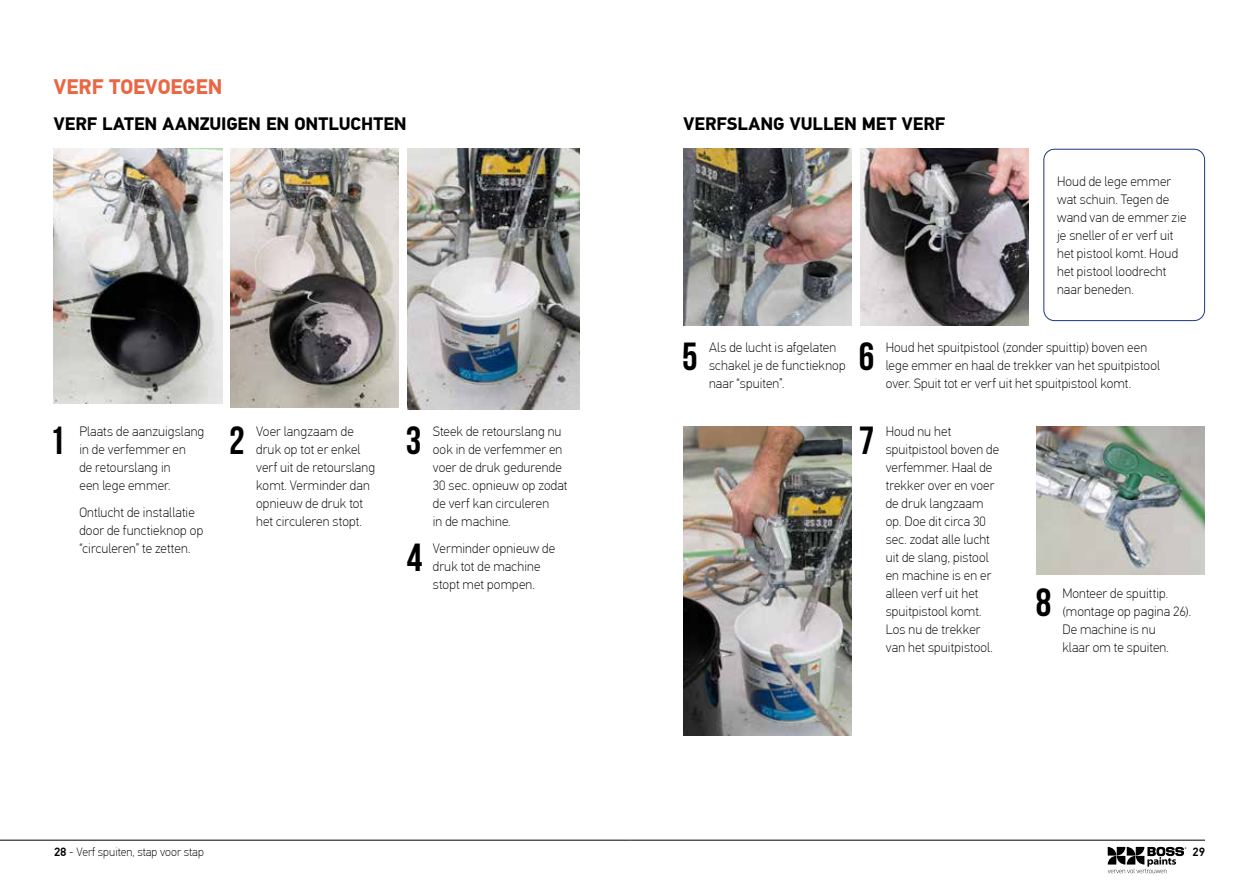
<style>
.page{position:relative;width:1259px;height:893px;background:#fff}
.page>*{position:absolute;margin:0;border:0;box-sizing:border-box;transform-origin:0 0}
.t1{font:700 39.15px "Bebas Neue";color:#000}
.t2{font:700 21px "PF Din Text Pro";color:#ea6744}
.t3{font:700 18px "PF Din Text Pro";color:#000}
.t4{font:100 13.5px/18px "PF Din Text Pro";letter-spacing:.01em;color:#000}
.t5{font:100 12px "PF Din Text Pro";color:#000}
.t6{font:500 12px "PF Din Text Pro";color:#000}
.s1{font-weight:500}
</style>
<div class="page">
<img style="left:860px;top:149px;width:168px;height:177px">
<img style="left:1036px;top:426px;width:169px;height:149px">
<img style="left:683px;top:149px;width:168px;height:177px">
<img style="left:683px;top:426px;width:168px;height:310px">
<div style="left:1043px;top:149px;width:162px;height:172px;border:1px solid #1b3782;border-radius:11px"></div>
<img style="left:54px;top:149px;width:168px;height:255px">
<img style="left:231px;top:149px;width:168px;height:258px">
<img style="left:407px;top:149px;width:173px;height:260px">
<hr style="left:0;top:840px;width:630px;height:1px;background:#000">
<hr style="left:630px;top:840px;width:575px;height:1px;background:#000">
<svg style="left:1107px;top:847px;width:79px;height:26px"></svg>
<h2 class="t2" style="left:54px;top:74px;width:170px">VERF TOEVOEGEN</h2>
<h3 class="t3" style="left:54px;top:112px;width:354px">VERF LATEN AANZUIGEN EN ONTLUCHTEN</h3>
<h1 class="t1" style="left:50px;top:419px;width:17px">1</h1>
<p class="t4" style="left:79px;top:423px;width:126px">Plaats de aanzuigslang in de verfemmer en<br>de retourslang in<br>een lege emmer.</p>
<p class="t4" style="left:79px;top:503px;width:125px">Ontlucht de installatie door de functieknop op “circuleren” te zetten.</p>
<h1 class="t1" style="left:229px;top:419px;width:17px">2</h1>
<p class="t4" style="left:256px;top:423px;width:120px">Voer langzaam de druk op tot er enkel verf uit de retourslang komt. Verminder dan opnieuw de druk tot het circuleren stopt.</p>
<h1 class="t1" style="left:406px;top:419px;width:17px">3</h1>
<p class="t4" style="left:433px;top:423px;width:136px">Steek de retourslang nu ook in de verfemmer en voer de druk gedurende<br>30 sec. opnieuw op zodat de verf kan circuleren<br>in de machine.</p>
<h1 class="t1" style="left:407px;top:536px;width:17px">4</h1>
<p class="t4" style="left:433px;top:539px;width:124px">Verminder opnieuw de druk tot de machine stopt met pompen.</p>
<h3 class="t3" style="left:683px;top:112px;width:263px">VERFSLANG VULLEN MET VERF</h3>
<p class="t4" style="left:1057px;top:173px;width:131px">Houd de lege emmer wat schuin. Tegen de wand van de emmer zie je sneller of er verf uit het pistool komt. Houd het pistool loodrecht naar beneden.</p>
<h1 class="t1" style="left:682px;top:335px;width:17px">5</h1>
<p class="t4" style="left:709px;top:339px;width:138px">Als de lucht is afgelaten schakel je de functieknop naar “spuiten”.</p>
<h1 class="t1" style="left:859px;top:335px;width:17px">6</h1>
<p class="t4" style="left:885px;top:339px;width:276px">Houd het spuitpistool (zonder spuittip) boven een lege emmer en haal de trekker van het spuitpistool over. Spuit tot er verf uit het spuitpistool komt.</p>
<h1 class="t1" style="left:859px;top:419px;width:17px">7</h1>
<p class="t4" style="left:885px;top:423px;width:115px">Houd nu het spuitpistool boven de verfemmer. Haal de trekker over en voer de druk langzaam op. Doe dit circa 30 sec. zodat alle lucht uit de slang, pistool en machine is en er alleen verf uit het spuitpistool komt.<br>Los nu de trekker van het spuitpistool.</p>
<h1 class="t1" style="left:1035px;top:581px;width:17px">8</h1>
<p class="t4" style="left:1062px;top:585px;width:130px">Monteer de spuittip. (montage op pagina 26).<br>De machine is nu<br>klaar om te spuiten.</p>
<p class="t5" style="left:54px;top:845px;width:151px"><span class="s1">28</span> - Verf spuiten, stap voor stap</p>
<p class="t6" style="left:1192px;top:844px;width:14px">29</p>
</div>
